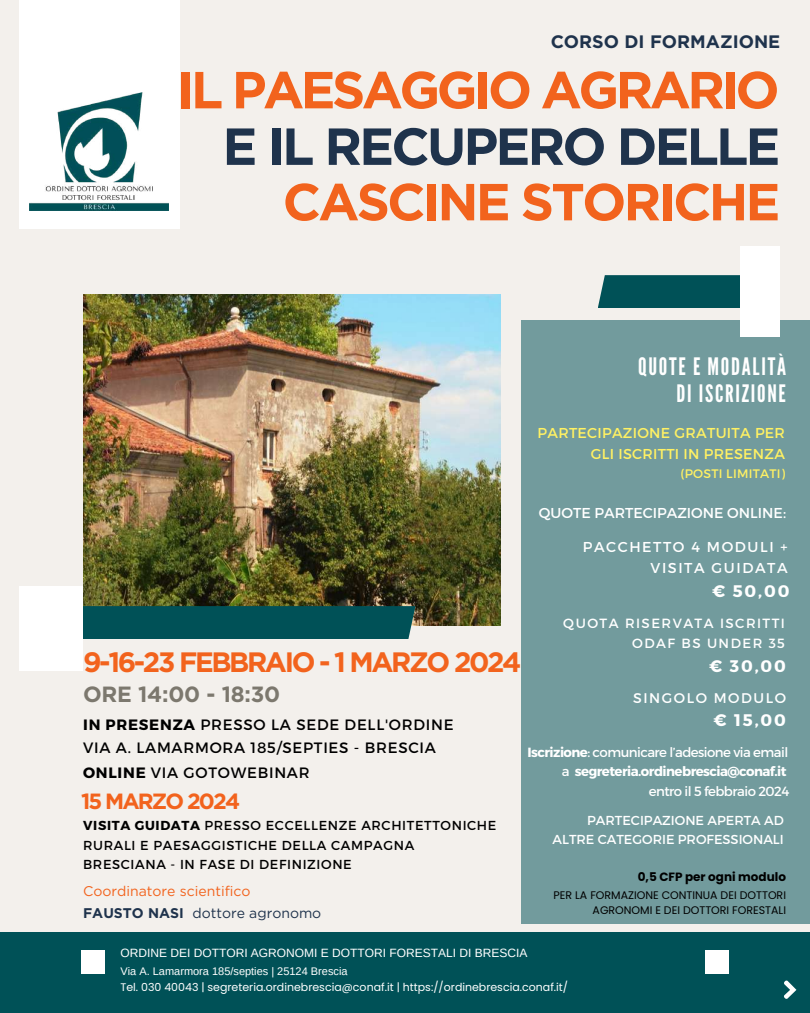
<style>
.page{position:relative;width:810px;height:1013px;background:#fff}
.page>*{position:absolute;margin:0;border:0;box-sizing:border-box;transform-origin:0 0}
.t1{font:700 52px/112px "Gotham";letter-spacing:-.065em;color:#f2631d;text-align:right}
.t2{font:700 52px "Gotham";letter-spacing:-.055em;color:#1f334c}
.t3{font:700 28px "Gotham";letter-spacing:-.085em;color:#f2631d}
.t4{font:24px/27.8px "League Gothic";letter-spacing:.075em;color:#fff;text-align:right}
.t5{font:700 22px "Gotham";letter-spacing:-.01em;color:#7c786e}
.t6{font:700 22px "Gotham";letter-spacing:-.085em;color:#f2631d}
.t7{font:700 18px "Gotham";color:#1f334c}
.t8{font:700 16.7px "Montserrat";letter-spacing:.11em;color:#fff}
.t9{font:15px/22.5px "Montserrat";letter-spacing:.05em;color:#000}
.t10{font:14.3px/21px "Montserrat";letter-spacing:.02em;color:#fff163;text-align:right}
.t11{font:14.3px/21px "Montserrat";letter-spacing:.11em;color:#fff;text-align:right}
.t12{font:14.3px "Montserrat";color:#fff}
.t13{font:14px/22.3px "Gotham";color:#f2631d}
.t14{font:14px "Montserrat";letter-spacing:.11em;color:#fff}
.t15{font:13.3px/19.5px "Montserrat";letter-spacing:-.04em;color:#fff;text-align:right}
.t16{font:13.3px/19.5px "Montserrat";letter-spacing:.11em;color:#fff;text-align:right}
.t17{font:13px/19.5px "Montserrat";letter-spacing:.05em;color:#000}
.t18{font:13px/18.8px "Montserrat";color:#fff;text-align:right}
.t19{font:12.3px "Montserrat";letter-spacing:.02em;color:#fff163}
.t20{font:12px "Arimo";color:#fff}
.t21{font:700 12px "Poppins";color:#000}
.t22{font:11px "Poppins";color:#fff}
.t23{font:11px/15px "Poppins";color:#000;text-align:right}
.t24{font:11px "Arimo";color:#fff}
.s1{font-weight:700}
.s2{font-weight:700;color:#1f334c}
.s3{color:#1f334c}
</style>
<div class="page">
<div style="left:0;top:0;width:810px;height:1012px;background:#f3f0ec"></div>
<img style="left:83px;top:294px;width:417px;height:331px">
<div style="left:83px;top:606px;width:332px;height:33px;background:#005157"></div>
<div style="left:598px;top:275px;width:142px;height:33px;background:#005157"></div>
<div style="left:19px;top:586px;width:64px;height:85px;background:#fff"></div>
<div style="left:521px;top:320px;width:289px;height:603px;background:#729b9d"></div>
<div style="left:740px;top:246px;width:40px;height:91px;background:#fff"></div>
<div style="left:0;top:931px;width:810px;height:81px;background:#005157"></div>
<div style="left:81px;top:950px;width:24px;height:23px;background:#fff"></div>
<div style="left:705px;top:950px;width:24px;height:23px;background:#fff"></div>
<div style="left:19px;top:0;width:161px;height:229px;background:#fff"></div>
<img style="left:30px;top:92px;width:139px;height:119px">
<svg style="left:784px;top:980px;width:12px;height:19px"></svg>
<h3 class="t7" style="left:551px;top:30px;width:231px">CORSO DI FORMAZIONE</h3>
<h1 class="t1" style="left:177px;top:34px;width:605px">IL PAESAGGIO AGRARIO<br>CASCINE STORICHE</h1>
<h1 class="t2" style="left:223px;top:115px;width:559px">E IL RECUPERO DELLE</h1>
<h3 class="t4" style="left:638px;top:353px;width:149px">QUOTE E MODALITÀ<br>DI ISCRIZIONE</h3>
<p class="t10" style="left:538px;top:421px;width:249px">PARTECIPAZIONE GRATUITA PER<br>GLI ISCRITTI IN PRESENZA</p>
<p class="t19" style="left:681px;top:466px;width:106px">(POSTI LIMITATI)</p>
<p class="t12" style="left:539px;top:504px;width:249px">QUOTE PARTECIPAZIONE ONLINE:</p>
<p class="t11" style="left:583px;top:535px;width:206px">PACCHETTO 4 MODULI +<br>VISITA GUIDATA</p>
<p class="t8" style="left:712px;top:580px;width:79px">€ 50,00</p>
<h2 class="t3" style="left:83px;top:645px;width:440px">9-16-23 FEBBRAIO - 1 MARZO 2024</h2>
<h3 class="t5" style="left:83px;top:680px;width:199px">ORE 14:00 - 18:30</h3>
<p class="t9" style="left:83px;top:712px;width:372px"><span class="s1">IN PRESENZA</span> PRESSO LA SEDE DELL'ORDINE<br>VIA A. LAMARMORA 185/SEPTIES - BRESCIA</p>
<p class="t9" style="left:83px;top:760px;width:228px"><span class="s1">ONLINE</span> VIA GOTOWEBINAR</p>
<h3 class="t6" style="left:81px;top:788px;width:161px">15 MARZO 2024</h3>
<p class="t17" style="left:83px;top:815px;width:415px"><span class="s1">VISITA GUIDATA</span> PRESSO ECCELLENZE ARCHITETTONICHE<br>RURALI E PAESAGGISTICHE DELLA CAMPAGNA<br>BRESCIANA - IN FASE DI DEFINIZIONE</p>
<p class="t13" style="left:83px;top:879px;width:240px">Coordinatore scientifico<br><span class="s2">FAUSTO NASI</span> <span class="s3">dottore agronomo</span></p>
<p class="t16" style="left:563px;top:613px;width:223px">QUOTA RISERVATA ISCRITTI<br>ODAF BS UNDER 35</p>
<p class="t8" style="left:709px;top:655px;width:78px">€ 30,00</p>
<p class="t14" style="left:633px;top:689px;width:154px">SINGOLO MODULO</p>
<p class="t8" style="left:714px;top:708px;width:74px">€ 15,00</p>
<p class="t15" style="left:528px;top:741px;width:263px"><span class="s1">Iscrizione</span>: comunicare l’adesione via email a <span class="s1">segreteria.ordinebrescia@conaf.it<br></span>entro il 5 febbraio 2024</p>
<p class="t18" style="left:553px;top:810px;width:233px">PARTECIPAZIONE APERTA AD<br>ALTRE CATEGORIE PROFESSIONALI</p>
<p class="t21" style="left:638px;top:868px;width:150px">0,5 CFP per ogni modulo</p>
<p class="t23" style="left:554px;top:887px;width:234px">PER LA FORMAZIONE CONTINUA DEI DOTTORI<br>AGRONOMI E DEI DOTTORI FORESTALI</p>
<p class="t20" style="left:120px;top:946px;width:408px">ORDINE DEI DOTTORI AGRONOMI E DOTTORI FORESTALI DI BRESCIA</p>
<p class="t24" style="left:120px;top:964px;width:229px">Via A. Lamarmora 185/septies | 25124 Brescia</p>
<p class="t22" style="left:120px;top:979px;width:449px">Tel. 030 40043 | segreteria.ordinebrescia@conaf.it | https://ordinebrescia.conaf.it/</p>
</div>
